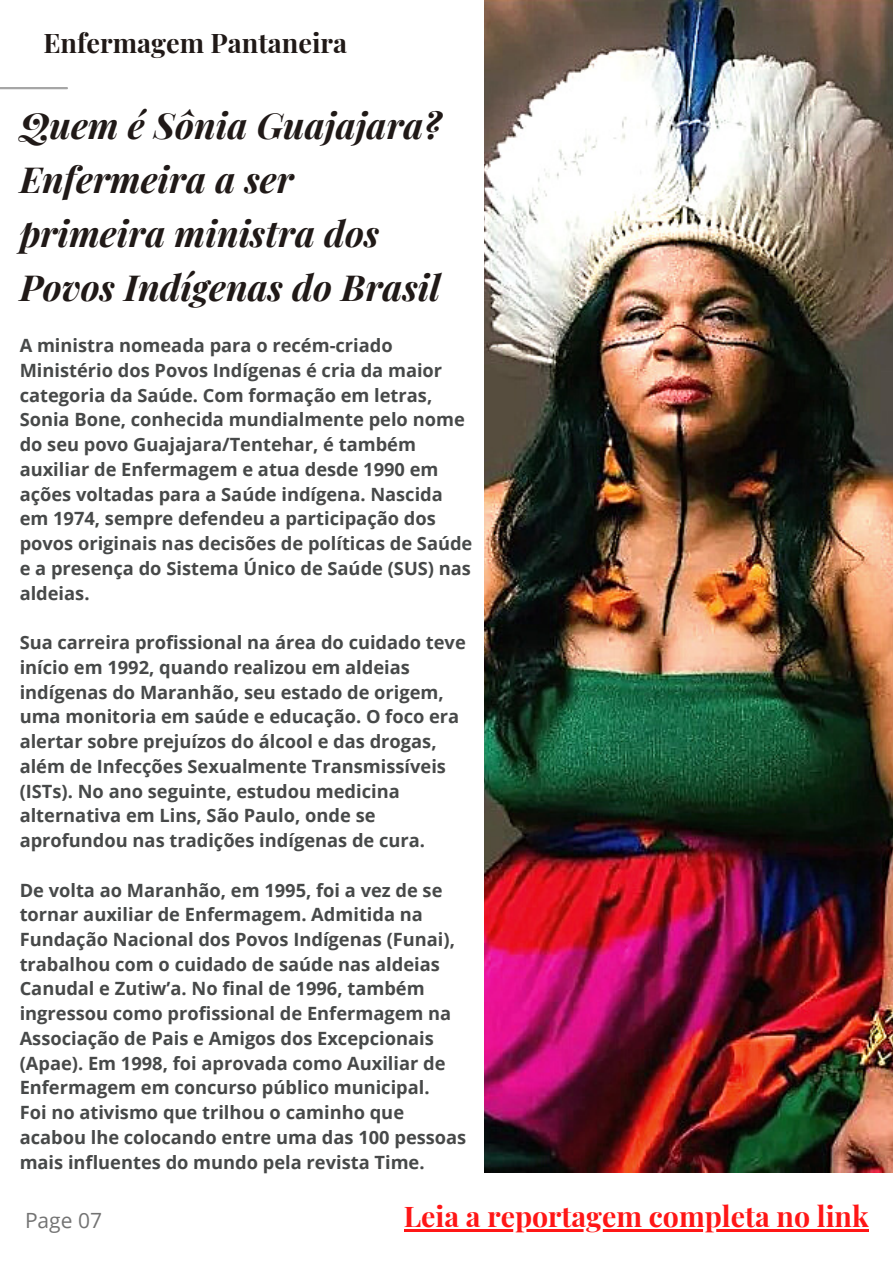
<style>
.page{position:relative;width:893px;height:1264px;background:#fff}
.page>*{position:absolute;margin:0;border:0;box-sizing:border-box;transform-origin:0 0}
.t1{font:italic 700 36px/54px "Playfair Display";color:#201917}
.t2{font:700 28.5px "Playfair Display";color:#ff1616}
.t3{font:700 27px "Playfair Display";color:#201917}
.t4{font:21px "Open Sans";color:#737373}
.t5{font:700 18.3px/24.8px "Open Sans";color:#474949}
</style>
<div class="page">
<img style="left:484px;top:0;width:408px;height:1172px">
<hr style="left:0;top:87px;width:67px;height:2px;background:#a6a6a6">
<hr style="left:404px;top:1229px;width:464px;height:2px;background:#ff1616">
<h3 class="t3" style="left:43px;top:23px;width:305px">Enfermagem Pantaneira</h3>
<h1 class="t1" style="left:20px;top:97px;width:423px">Quem é Sônia Guajajara?<br>Enfermeira a ser primeira ministra dos<br>Povos Indígenas do Brasil</h1>
<p class="t5" style="left:20px;top:333px;width:454px">A ministra nomeada para o recém-criado Ministério dos Povos Indígenas é cria da maior categoria da Saúde. Com formação em letras, Sonia Bone, conhecida mundialmente pelo nome do seu povo Guajajara/Tentehar, é também auxiliar de Enfermagem e atua desde 1990 em ações voltadas para a Saúde indígena. Nascida em 1974, sempre defendeu a participação dos povos originais nas decisões de políticas de Saúde e a presença do Sistema Único de Saúde (SUS) nas aldeias.</p>
<p class="t5" style="left:20px;top:629px;width:447px">Sua carreira profissional na área do cuidado teve início em 1992, quando realizou em aldeias indígenas do Maranhão, seu estado de origem, uma monitoria em saúde e educação. O foco era alertar sobre prejuízos do álcool e das drogas, além de Infecções Sexualmente Transmissíveis (ISTs). No ano seguinte, estudou medicina alternativa em Lins, São Paulo, onde se aprofundou nas tradições indígenas de cura.</p>
<p class="t5" style="left:20px;top:877px;width:448px">De volta ao Maranhão, em 1995, foi a vez de se tornar auxiliar de Enfermagem. Admitida na Fundação Nacional dos Povos Indígenas (Funai), trabalhou com o cuidado de saúde nas aldeias Canudal e Zutiw’a. No final de 1996, também ingressou como profissional de Enfermagem na Associação de Pais e Amigos dos Excepcionais (Apae). Em 1998, foi aprovada como Auxiliar de Enfermagem em concurso público municipal.<br>Foi no ativismo que trilhou o caminho que acabou lhe colocando entre uma das 100 pessoas mais influentes do mundo pela revista Time.</p>
<h2 class="t2" style="left:404px;top:1196px;width:466px">Leia a reportagem completa no link</h2>
<p class="t4" style="left:25px;top:1205px;width:78px">Page 07</p>
</div>
